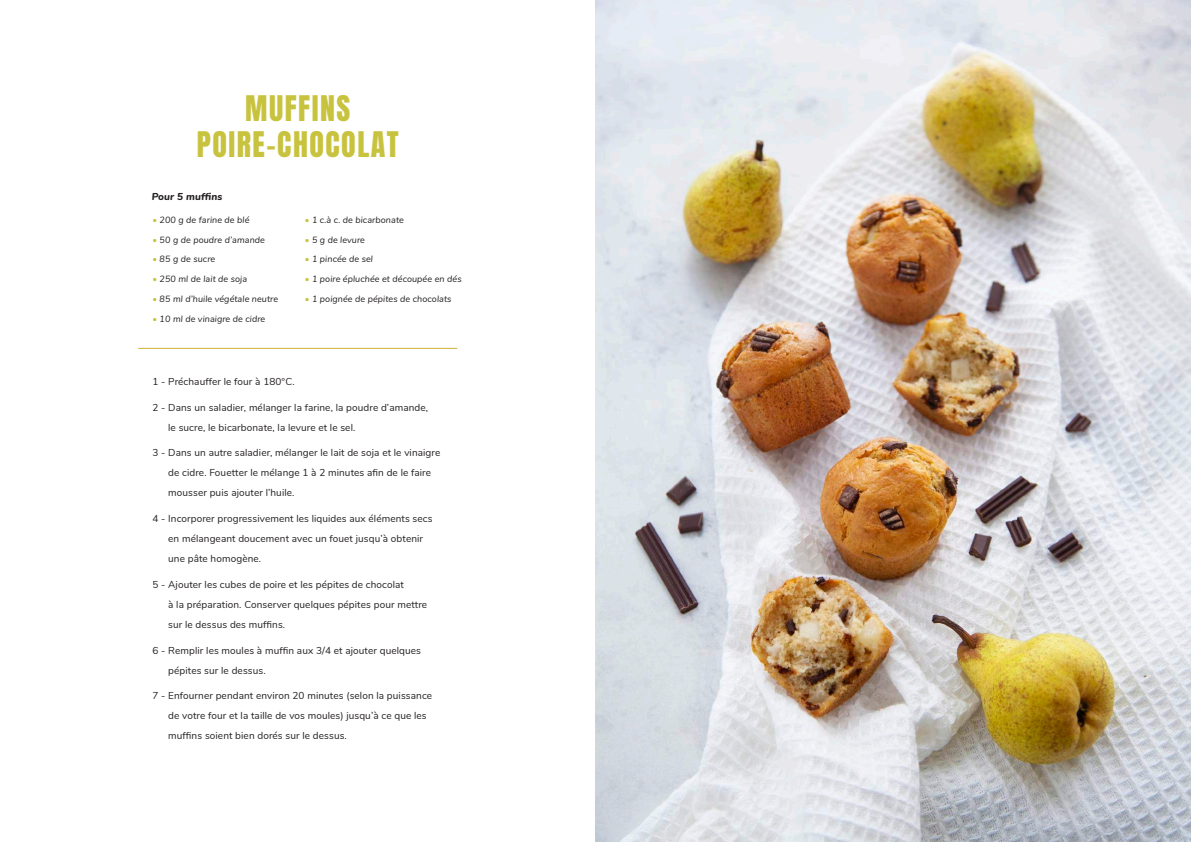
<style>
.page{position:relative;width:1191px;height:842px;background:#fff}
.page>*{position:absolute;margin:0;border:0;box-sizing:border-box;transform-origin:0 0}
.t1{font:30px/35.7px "Anton";letter-spacing:.05em;color:#c8c33f;text-align:center}
.t2{font:10px/20px "Nunito";letter-spacing:.01em;color:#231f20}
.t3{font:italic 800 10px "Nunito";letter-spacing:.01em;color:#231f20}
.t4{font:italic 9px "Nunito";letter-spacing:.01em;color:#231f20}
.s1{color:#c8c33f}
</style>
<div class="page">
<hr style="left:138px;top:348px;width:319px;height:1px;background:#d0b139">
<img style="left:595px;top:0;width:596px;height:842px">
<h1 class="t1" style="left:197px;top:93px;width:203px">MUFFINS<br>POIRE-CHOCOLAT</h1>
<p class="t3" style="left:152px;top:189px;width:72px">Pour 5 muffins</p>
<p class="t4" style="left:152px;top:213px;width:99px"><span class="s1">•</span> 200 g de farine de blé</p>
<p class="t4" style="left:152px;top:233px;width:114px"><span class="s1">•</span> 50 g de poudre d’amande</p>
<p class="t4" style="left:152px;top:253px;width:64px"><span class="s1">•</span> 85 g de sucre</p>
<p class="t4" style="left:152px;top:272px;width:96px"><span class="s1">•</span> 250 ml de lait de soja</p>
<p class="t4" style="left:152px;top:292px;width:127px"><span class="s1">•</span> 85 ml d’huile végétale neutre</p>
<p class="t4" style="left:152px;top:312px;width:114px"><span class="s1">•</span> 10 ml de vinaigre de cidre</p>
<p class="t4" style="left:305px;top:213px;width:101px"><span class="s1">•</span> 1 c.à c. de bicarbonate</p>
<p class="t4" style="left:305px;top:233px;width:62px"><span class="s1">•</span> 5 g de levure</p>
<p class="t4" style="left:305px;top:253px;width:70px"><span class="s1">•</span> 1 pincée de sel</p>
<p class="t4" style="left:305px;top:272px;width:158px"><span class="s1">•</span> 1 poire épluchée et découpée en dés</p>
<p class="t4" style="left:305px;top:292px;width:148px"><span class="s1">•</span> 1 poignée de pépites de chocolats</p>
<p class="t2" style="left:152px;top:371px;width:144px">1 - Préchauffer le four à 180°C.</p>
<p class="t2" style="left:168px;top:397px;width:261px;text-indent:-16px">2 - Dans un saladier, mélanger la farine, la poudre d’amande, le sucre, le bicarbonate, la levure et le sel.</p>
<p class="t2" style="left:168px;top:442px;width:274px;text-indent:-16px">3 - Dans un autre saladier, mélanger le lait de soja et le vinaigre de cidre. Fouetter le mélange 1 à 2 minutes afin de le faire mousser puis ajouter l’huile.</p>
<p class="t2" style="left:168px;top:508px;width:266px;text-indent:-16px">4 - Incorporer progressivement les liquides aux éléments secs en mélangeant doucement avec un fouet jusqu’à obtenir une pâte homogène.</p>
<p class="t2" style="left:168px;top:574px;width:260px;text-indent:-16px">5 - Ajouter les cubes de poire et les pépites de chocolat<br>à la préparation. Conserver quelques pépites pour mettre sur le dessus des muffins.</p>
<p class="t2" style="left:168px;top:639px;width:254px;text-indent:-16px">6 - Remplir les moules à muffin aux 3/4 et ajouter quelques pépites sur le dessus.</p>
<p class="t2" style="left:168px;top:685px;width:265px;text-indent:-16px">7 - Enfourner pendant environ 20 minutes (selon la puissance de votre four et la taille de vos moules) jusqu’à ce que les muffins soient bien dorés sur le dessus.</p>
</div>
